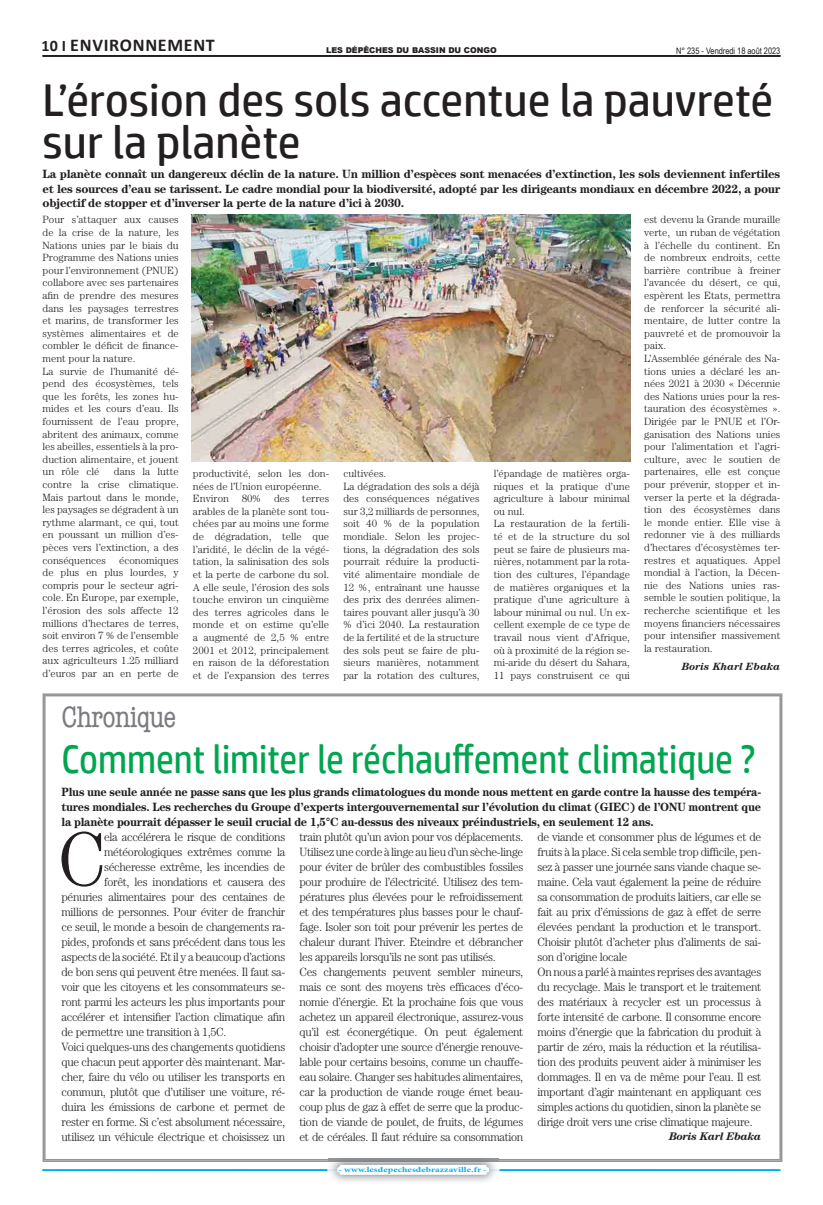
<style>
.page{position:relative;width:823px;height:1205px;background:#fff}
.page>*{position:absolute;margin:0;border:0;box-sizing:border-box;transform-origin:0 0}
.t1{font:300 77.4px "Century";color:#231f20;scale:.96 1}
.t2{font:46px/42px "HP Simplified";color:#231f20}
.t3{font:40px "HP Simplified";color:#00a54f;scale:.9 1}
.t4{font:condensed 30px "American Typewriter Std";letter-spacing:-.025em;color:#7a7c7f}
.t5{font:700 18px "Calibri";letter-spacing:.04em;color:#231f20}
.t6{font:300 12px/15px "Century";letter-spacing:-.025em;color:#231f20;scale:.96 1}
.t7{font:700 12px/15px "Century";letter-spacing:-.025em;color:#231f20;text-align:justify;scale:.96 1}
.t8{font:700 12px/14.4px "Century";letter-spacing:-.025em;color:#231f20;text-align:justify}
.t9{font:italic 700 11px "Century";letter-spacing:-.025em;color:#231f20}
.t10{font:300 10.5px/12.6px "Century";color:#231f20}
.t11{font:italic 700 10.5px "Century";color:#231f20}
.t12{font:9px "Arial Narrow";color:#231f20}
.t13{font:900 8px "Arial";color:#231f20}
.t14{font:700 7.5px "Minion Pro";letter-spacing:.005em;color:#00aeef;scale:1.33 1}
.s1{font-size:16px}
</style>
<div class="page">
<img style="left:331px;top:1162px;width:96px;height:7px">
<svg style="left:42px;top:1169px;width:738px;height:2px"></svg>
<div style="left:337px;top:1165px;width:151px;height:10px;background:#fff;border-radius:3px"></div>
<hr style="left:43px;top:55px;width:737px;height:1px;background:#231f20">
<hr style="left:43px;top:56px;width:737px;height:1px;background:#231f20">
<svg style="left:44px;top:695px;width:736px;height:465px"></svg>
<img style="left:328px;top:1159px;width:169px;height:1px">
<img style="left:192px;top:215px;width:437px;height:247px">
<h3 class="t5" style="left:42px;top:34px;width:175px"><span class="s1">10 I</span> ENVIRONNEMENT</h3>
<p class="t13" style="left:326px;top:45px;width:172px">LES DÉPÊCHES DU BASSIN DU CONGO</p>
<p class="t12" style="left:675px;top:44px;width:106px">N° 235 - Vendredi 18 août 2023</p>
<h2 class="t2" style="left:43px;top:79px;width:731px">L’érosion des sols accentue la pauvreté sur la planète</h2>
<p class="t8" style="left:43px;top:167px;width:739px">La planète connaît un dangereux déclin de la nature. Un million d’espèces sont menacées d’extinction, les sols deviennent infertiles et les sources d’eau se tarissent. Le cadre mondial pour la biodiversité, adopté par les dirigeants mondiaux en décembre 2022, a pour objectif de stopper et d’inverser la perte de la nature d’ici à 2030.</p>
<p class="t10" style="left:43px;top:213px;width:138px">Pour s’attaquer aux causes de la crise de la nature, les<br>Nations unies par le biais du<br>Programme des Nations unies pour l’environnement (PNUE) collabore avec ses partenaires afin de prendre des mesures dans les paysages terrestres et marins, de transformer les systèmes alimentaires et de combler le déficit de finance&shy;ment pour la nature.<br>La survie de l’humanité dé&shy;pend des écosystèmes, tels que les forêts, les zones hu&shy;mides et les cours d’eau. Ils fournissent de l’eau propre, abritent des animaux, comme les abeilles, essentiels à la pro&shy;duction alimentaire, et jouent un rôle clé</p>
<p class="t10" style="left:43px;top:465px;width:138px;text-align:justify;text-indent:71px">dans la lutte contre la crise climatique.<br>Mais partout dans le monde, les paysages se dégradent à un rythme alarmant, ce qui, tout en poussant un million d’es&shy;pèces vers l’extinction, a des conséquences</p>
<p class="t10" style="left:43px;top:553px;width:138px;text-align:justify;text-indent:77px">économiques de plus en plus lourdes, y compris pour le secteur agri&shy;cole. En Europe, par exemple, l’érosion des sols affecte 12 millions d’hectares de terres, soit environ 7 % de l’ensemble des terres agricoles, et coûte aux agriculteurs 1.25 milliard d’euros par an en perte de</p>
<p class="t10" style="left:193px;top:467px;width:138px">productivité, selon les don&shy;nées de l’Union européenne.<br>Environ 80% des terres arables de la planète sont tou&shy;chées par au moins une forme de dégradation, telle que l’aridité, le déclin de la végé&shy;tation, la salinisation des sols et la perte de carbone du sol.<br>A elle seule, l’érosion des sols touche environ un cinquième des terres agricoles dans le monde et on estime qu’elle a augmenté de 2,5 % entre<br>2001 et 2012, principalement en raison de la déforestation et de l’expansion des terres</p>
<p class="t10" style="left:343px;top:467px;width:138px">cultivées.<br>La dégradation des sols a déjà des conséquences négatives sur 3,2 milliards de personnes, soit 40 % de la population mondiale. Selon les projec&shy;tions, la dégradation des sols pourrait réduire la producti&shy;vité alimentaire mondiale de<br>12 %, entraînant une hausse des prix des denrées alimen&shy;taires pouvant aller jusqu’à 30 % d’ici 2040. La restauration de la fertilité et de la structure des sols peut se faire de plu&shy;sieurs manières, notamment par la rotation des cultures,</p>
<p class="t10" style="left:493px;top:467px;width:138px">l’épandage de matières orga&shy;niques et la pratique d’une agriculture à labour minimal ou nul.<br>La restauration de la fertili&shy;té et de la structure du sol peut se faire de plusieurs ma&shy;nières, notamment par la rota&shy;tion des cultures, l’épandage de matières organiques et la pratique d’une agriculture à labour minimal ou nul. Un ex&shy;cellent exemple de ce type de travail nous vient d’Afrique, où à proximité de la région se&shy;mi-aride du désert du Sahara,<br>11 pays construisent ce qui</p>
<p class="t10" style="left:643px;top:213px;width:138px">est devenu la Grande muraille verte, un ruban de végétation à l’échelle du continent. En de nombreux endroits, cette barrière contribue à freiner l’avancée du désert, ce qui, espèrent les Etats, permettra de renforcer la sécurité ali&shy;mentaire, de lutter contre la pauvreté et de promouvoir la paix.<br>L’Assemblée générale des Na&shy;tions unies a déclaré les an&shy;nées 2021 à 2030 « Décennie des Nations unies pour la res&shy;tauration des écosystèmes ».<br>Dirigée par le PNUE et l’Or&shy;ganisation des Nations unies pour l’alimentation et l’agri&shy;culture, avec le soutien de partenaires, elle est conçue pour prévenir, stopper et in&shy;verser la perte et la dégrada&shy;tion des écosystèmes dans le monde entier. Elle vise à redonner vie à des milliards d’hectares d’écosystèmes ter&shy;restres et aquatiques. Appel mondial à l’action, la Décen&shy;nie des Nations unies ras&shy;semble le soutien politique, la recherche scientifique et les moyens financiers nécessaires pour intensifier massivement la restauration.</p>
<p class="t11" style="left:681px;top:660px;width:100px">Boris Kharl Ebaka</p>
<h3 class="t4" style="left:61px;top:700px;width:116px">Chronique</h3>
<h3 class="t3" style="left:61px;top:733px;width:772px">Comment limiter le réchauffement climatique ?</h3>
<p class="t7" style="left:61px;top:784px;width:730px">Plus une seule année ne passe sans que les plus grands climatologues du monde nous mettent en garde contre la hausse des tempéra&shy;tures mondiales. Les recherches du Groupe d’experts intergouvernemental sur l’évolution du climat (GIEC) de l’ONU montrent que la planète pourrait dépasser le seuil crucial de 1,5°C au-dessus des niveaux préindustriels, en seulement 12 ans.</p>
<h1 class="t1" style="left:58px;top:814px;width:52px">C</h1>
<p class="t6" style="left:104px;top:829px;width:190px">ela accélérera le risque de conditions</p>
<p class="t6" style="left:299px;top:829px;width:234px">train plutôt qu’un avion pour vos déplacements.<br>Utilisez une corde à linge au lieu d’un sèche-linge pour éviter de brûler des combustibles fossiles pour produire de l’électricité. Utilisez des tem&shy;pératures plus élevées pour le refroidissement et des températures plus basses pour le chauf&shy;fage. Isoler son toit pour prévenir les pertes de chaleur durant l’hiver. Eteindre et débrancher les appareils lorsqu’ils ne sont pas utilisés.<br>Ces changements peuvent sembler mineurs, mais ce sont des moyens très efficaces d’éco&shy;nomie d’énergie. Et la prochaine fois que vous achetez un appareil électronique, assurez-vous qu’il est éconergétique. On peut également choisir d’adopter une source d’énergie renouve&shy;lable pour certains besoins, comme un chauffe&shy;eau solaire. Changer ses habitudes alimentaires, car la production de viande rouge émet beau&shy;coup plus de gaz à effet de serre que la produc&shy;tion de viande de poulet, de fruits, de légumes et de céréales. Il faut réduire sa consommation</p>
<p class="t6" style="left:537px;top:829px;width:234px">de viande et consommer plus de légumes et de fruits à la place. Si cela semble trop difficile, pen&shy;sez à passer une journée sans viande chaque se&shy;maine. Cela vaut également la peine de réduire sa consommation de produits laitiers, car elle se fait au prix d’émissions de gaz à effet de serre élevées pendant la production et le transport.<br>Choisir plutôt d’acheter plus d’aliments de sai&shy;son d’origine locale<br>On nous a parlé à maintes reprises des avantages du recyclage. Mais le transport et le traitement des matériaux à recycler est un processus à forte intensité de carbone. Il consomme encore moins d’énergie que la fabrication du produit à partir de zéro, mais la réduction et la réutilisa&shy;tion des produits peuvent aider à minimiser les dommages. Il en va de même pour l’eau. Il est important d’agir maintenant en appliquant ces simples actions du quotidien, sinon la planète se dirige droit vers une crise climatique majeure.</p>
<p class="t6" style="left:104px;top:844px;width:190px">météorologiques extrêmes comme la</p>
<p class="t6" style="left:104px;top:859px;width:190px">sécheresse extrême, les incendies de</p>
<p class="t6" style="left:104px;top:874px;width:190px">forêt, les inondations et causera des</p>
<p class="t6" style="left:61px;top:889px;width:234px">pénuries alimentaires pour des centaines de</p>
<p class="t6" style="left:61px;top:904px;width:234px">millions de personnes. Pour éviter de franchir</p>
<p class="t6" style="left:61px;top:919px;width:234px">ce seuil, le monde a besoin de changements ra-</p>
<p class="t6" style="left:61px;top:934px;width:234px">pides, profonds et sans précédent dans tous les</p>
<p class="t6" style="left:61px;top:949px;width:234px">aspects de la société. Et il y a beaucoup d’actions</p>
<p class="t6" style="left:61px;top:964px;width:234px">de bon sens qui peuvent être menées. Il faut sa-</p>
<p class="t6" style="left:61px;top:979px;width:234px">voir que les citoyens et les consommateurs se-</p>
<p class="t6" style="left:61px;top:994px;width:234px">ront parmi les acteurs les plus importants pour</p>
<p class="t6" style="left:61px;top:1009px;width:234px">accélérer et intensifier l’action climatique afin</p>
<p class="t6" style="left:61px;top:1024px;width:173px">de permettre une transition à 1,5C.</p>
<p class="t6" style="left:61px;top:1039px;width:234px">Voici quelques-uns des changements quotidiens</p>
<p class="t6" style="left:61px;top:1054px;width:234px">que chacun peut apporter dès maintenant. Mar-</p>
<p class="t6" style="left:61px;top:1069px;width:234px">cher, faire du vélo ou utiliser les transports en</p>
<p class="t6" style="left:61px;top:1084px;width:234px">commun, plutôt que d’utiliser une voiture, ré-</p>
<p class="t6" style="left:61px;top:1099px;width:234px">duira les émissions de carbone et permet de</p>
<p class="t6" style="left:61px;top:1114px;width:234px">rester en forme. Si c’est absolument nécessaire,</p>
<p class="t6" style="left:61px;top:1129px;width:234px">utilisez un véhicule électrique et choisissez un</p>
<p class="t9" style="left:668px;top:1129px;width:94px">Boris Karl Ebaka</p>
<p class="t14" style="left:338px;top:1164px;width:113px">- www.lesdepechesdebrazzaville.fr -</p>
</div>
